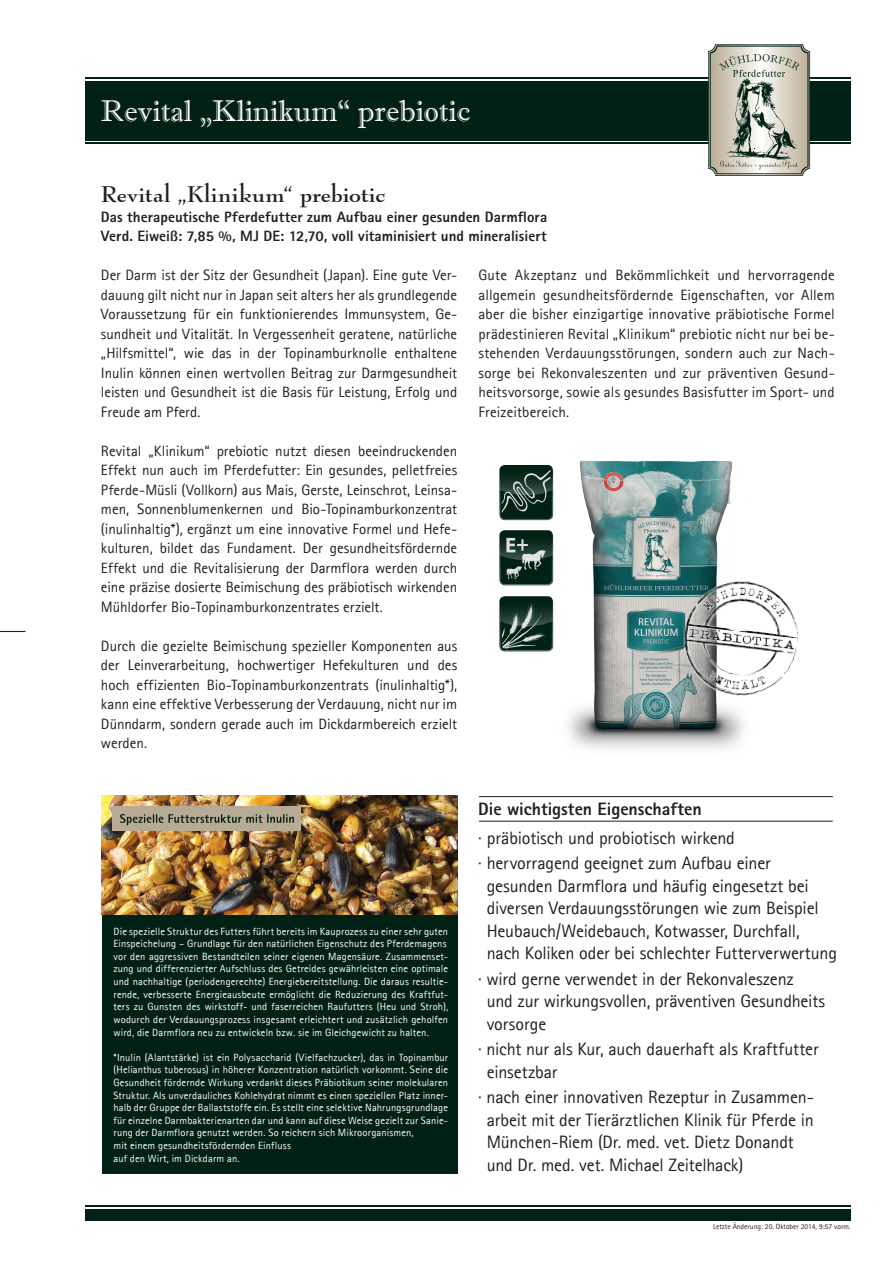
<style>
.page{position:relative;width:893px;height:1263px;background:#fff}
.page>*{position:absolute;margin:0;border:0;box-sizing:border-box;transform-origin:0 0}
.t1{font:30px "Imprint MT Shadow";color:#fff}
.t2{font:700 22.5px "Bernhard Modern BT";letter-spacing:.01em;color:#231f20}
.t3{font:18px/22.5px "Agfa Rotis Sans Serif";letter-spacing:-.01em;color:#231f20}
.t4{font:800 18px "Agfa Rotis Sans Serif";letter-spacing:-.005em;color:#231f20}
.t5{font:15px/19.5px "Agfa Rotis Sans Serif";color:#231f20;text-align:justify}
.t6{font:800 15px/19.5px "Agfa Rotis Sans Serif";letter-spacing:.005em;color:#231f20}
.t7{font:10.5px/12.6px "Agfa Rotis Sans Serif";letter-spacing:.015em;color:#fff}
.t8{font:7.5px "Agfa Rotis Sans Serif";color:#231f20}
</style>
<div class="page">
<div style="left:85px;top:81px;width:765px;height:59px;background:#002113"></div>
<hr style="left:85px;top:77px;width:765px;height:1px;background:#002113">
<hr style="left:85px;top:142px;width:765px;height:2px;background:#002113">
<div style="left:85px;top:1209px;width:765px;height:11px;background:#002113"></div>
<hr style="left:85px;top:1205px;width:765px;height:2px;background:#002113">
<svg style="left:708px;top:44px;width:102px;height:132px;background:#b2b2a6"></svg>
<img style="left:568px;top:460px;width:176px;height:289px">
<hr style="left:479px;top:796px;width:354px;height:1px;background:#231f20">
<hr style="left:479px;top:821px;width:354px;height:1px;background:#231f20">
<svg style="left:0;top:631px;width:26px;height:1px"></svg>
<img style="left:504px;top:470px;width:50px;height:51px">
<img style="left:500px;top:495px;width:53px;height:25px">
<img style="left:499px;top:465px;width:54px;height:30px">
<svg style="left:502px;top:470px;width:48px;height:43px;background:#2f493f"></svg>
<img style="left:553px;top:601px;width:1px;height:46px">
<img style="left:499px;top:626px;width:50px;height:26px">
<img style="left:500px;top:626px;width:53px;height:25px">
<svg style="left:502px;top:626px;width:47px;height:23px"></svg>
<img style="left:499px;top:596px;width:54px;height:30px">
<img style="left:499px;top:535px;width:55px;height:51px">
<img style="left:500px;top:560px;width:53px;height:25px">
<svg style="left:506px;top:560px;width:40px;height:19px"></svg>
<img style="left:499px;top:530px;width:54px;height:30px">
<div style="left:102px;top:887px;width:356px;height:287px;background:#002113"></div>
<img style="left:102px;top:795px;width:356px;height:119px">
<div style="left:113px;top:806px;width:188px;height:24px;background:#b8ab95"></div>
<svg style="left:120px;top:814px;width:174px;height:11px"></svg>
<img style="left:678px;top:571px;width:121px;height:135px">
<h1 class="t1" style="left:101px;top:93px;width:371px">Revital „Klinikum“ prebiotic</h1>
<h2 class="t2" style="left:101px;top:180px;width:286px">Revital „Klinikum“ prebiotic</h2>
<p class="t6" style="left:101px;top:207px;width:448px">Das therapeutische Pferdefutter zum Aufbau einer gesunden Darmflora<br>Verd. Eiweiß: 7,85 %, MJ DE: 12,70, voll vitaminisiert und mineralisiert</p>
<p class="t5" style="left:101px;top:265px;width:358px">Der Darm ist der Sitz der Gesundheit (Japan). Eine gute Ver&shy;dauung gilt nicht nur in Japan seit alters her als grundlegende Voraussetzung für ein funktionierendes Immunsystem, Ge&shy;sundheit und Vitalität. In Vergessenheit geratene, natürliche „Hilfsmittel“, wie das in der Topinamburknolle enthaltene Inulin können einen wertvollen Beitrag zur Darmgesundheit leisten und Gesundheit ist die Basis für Leistung, Erfolg und Freude am Pferd.</p>
<p class="t5" style="left:101px;top:441px;width:358px">Revital „Klinikum“ prebiotic nutzt diesen beeindruckenden Effekt nun auch im Pferdefutter: Ein gesundes, pelletfreies Pferde-Müsli (Vollkorn) aus Mais, Gerste, Leinschrot, Leinsa&shy;men, Sonnenblumenkernen und Bio-Topinamburkonzentrat (inulinhaltig*), ergänzt um eine innovative Formel und Hefe&shy;kulturen, bildet das Fundament. Der gesundheitsfördernde Effekt und die Revitalisierung der Darmflora werden durch eine präzise dosierte Beimischung des präbiotisch wirkenden Mühldorfer Bio-Topinamburkonzentrates erzielt.</p>
<p class="t5" style="left:101px;top:636px;width:358px">Durch die gezielte Beimischung spezieller Komponenten aus der Leinverarbeitung, hochwertiger Hefekulturen und des hoch effizienten Bio-Topinamburkonzentrats (inulinhaltig*), kann eine effektive Verbesserung der Verdauung, nicht nur im Dünndarm, sondern gerade auch im Dickdarmbereich erzielt werden.</p>
<p class="t7" style="left:114px;top:925px;width:336px">Die spezielle Struktur des Futters führt bereits im Kauprozess zu einer sehr guten Einspeichelung – Grundlage für den natürlichen Eigenschutz des Pferdemagens vor den aggressiven Bestandteilen seiner eigenen Magensäure. Zusammenset&shy;zung und differenzierter Aufschluss des Getreides gewährleisten eine optimale und nachhaltige (periodengerechte) Energiebereitstellung. Die daraus resultie&shy;rende, verbesserte Energieausbeute ermöglicht die Reduzierung des Kraftfut&shy;ters zu Gunsten des wirkstoff- und faserreichen Raufutters (Heu und Stroh), wodurch der Verdauungsprozess insgesamt erleichtert und zusätzlich geholfen wird, die Darmflora neu zu entwickeln bzw. sie im Gleichgewicht zu halten.</p>
<p class="t7" style="left:114px;top:1051px;width:336px">*Inulin (Alantstärke) ist ein Polysaccharid (Vielfachzucker), das in Topinambur (Helianthus tuberosus) in höherer Konzentration natürlich vorkommt. Seine die Gesundheit fördernde Wirkung verdankt dieses Präbiotikum seiner molekularen Struktur. Als unverdauliches Kohlehydrat nimmt es einen speziellen Platz inner&shy;halb der Gruppe der Ballaststoffe ein. Es stellt eine selektive Nahrungsgrundlage für einzelne Darmbakterienarten dar und kann auf diese Weise gezielt zur Sanie&shy;rung der Darmflora genutzt werden. So reichern sich Mikroorganismen,<br>mit einem gesundheitsfördernden Einfluss<br>auf den Wirt, im Dickdarm an.</p>
<p class="t5" style="left:479px;top:265px;width:358px">Gute Akzeptanz und Bekömmlichkeit und hervorragende allgemein gesundheitsfördernde Eigenschaften, vor Allem aber die bisher einzigartige innovative präbiotische Formel prädestinieren Revital „Klinikum“ prebiotic nicht nur bei be&shy;stehenden Verdauungsstörungen, sondern auch zur Nach&shy;sorge bei Rekonvaleszenten und zur präventiven Gesund&shy;heitsvorsorge, sowie als gesundes Basisfutter im Sport- und Freizeitbereich.</p>
<p class="t4" style="left:478px;top:797px;width:225px">Die wichtigsten Eigenschaften</p>
<p class="t3" style="left:478px;top:824px;width:294px;line-height:25.5px">· präbiotisch und probiotisch wirkend<br>· hervorragend geeignet zum Aufbau einer</p>
<p class="t3" style="left:487px;top:874px;width:352px">gesunden Darmflora und häufig eingesetzt bei diversen Verdauungsstörungen wie zum Beispiel Heubauch/Weidebauch, Kotwasser, Durchfall, nach Koliken oder bei schlechter Futterverwertung</p>
<p class="t3" style="left:487px;top:967px;width:340px;text-indent:-8px">· wird gerne verwendet in der Rekonvaleszenz<br>und zur wirkungsvollen, präventiven Gesundheits vorsorge</p>
<p class="t3" style="left:487px;top:1037px;width:333px;text-indent:-8px">· nicht nur als Kur, auch dauerhaft als Kraftfutter einsetzbar</p>
<p class="t3" style="left:487px;top:1085px;width:329px;text-indent:-8px">· nach einer innovativen Rezeptur in Zusammen&shy;arbeit mit der Tierärztlichen Klinik für Pferde in München-Riem (Dr. med. vet. Dietz Donandt und Dr. med. vet. Michael Zeitelhack)</p>
<p class="t8" style="left:713px;top:1222px;width:139px">Letzte Änderung: 20. Oktober 2014, 9:57 vorm.</p>
</div>
